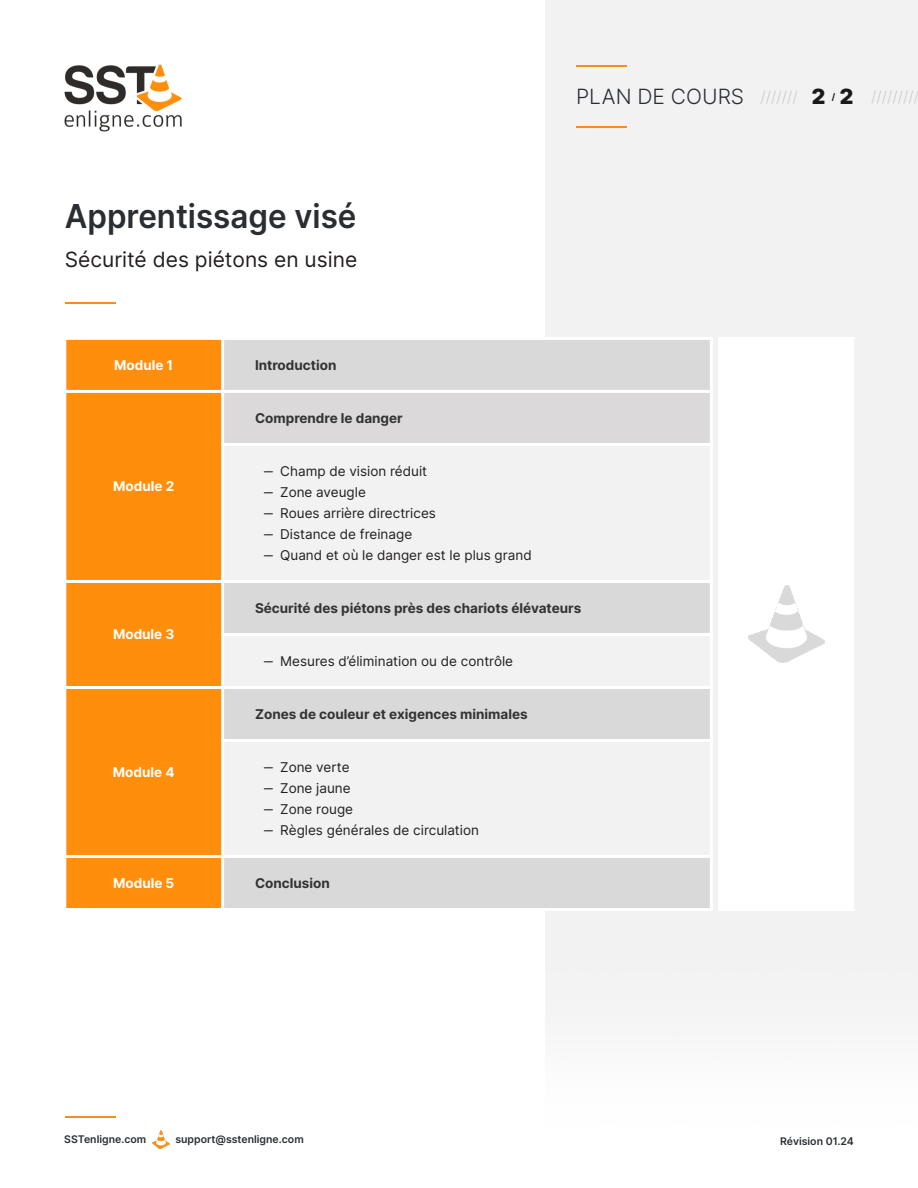
<style>
.page{position:relative;width:918px;height:1188px;background:#fff}
.page>*{position:absolute;margin:0;border:0;box-sizing:border-box;transform-origin:0 0}
.t1{font:600 33px "Inter";color:#2a2d32;scale:.95 1}
.t2{font:21px "Inter";color:#231f20}
.t3{font:300 21px "Inter";color:#2a2d32}
.t4{font:300 15px "Inter";color:#ccc}
.t5{font:13.5px/21px "Inter";color:#231f20}
.t6{font:700 13.5px "Inter";color:#333}
.t7{font:700 13.5px "Inter";color:#fff}
.t8{font:600 10.5px "Inter";color:#2a2d32}
.t9{font:700 9px "Inter";color:#1a1a1a}
.s1{font-weight:900;font-size:21px;color:#1a1a1a}
</style>
<div class="page">
<div style="left:545px;top:0;width:373px;height:1016px;background:#f2f2f2"></div>
<img style="left:64px;top:64px;width:118px;height:68px">
<hr style="left:65px;top:1116px;width:50px;height:1px;background:#f78d1e">
<img style="left:152px;top:1131px;width:18px;height:17px">
<hr style="left:576px;top:65px;width:50px;height:1px;background:#f78d1e">
<hr style="left:576px;top:126px;width:50px;height:1px;background:#f78d1e">
<div style="left:718px;top:337px;width:136px;height:574px;background:#fff"></div>
<img style="left:748px;top:585px;width:76px;height:78px">
<hr style="left:65px;top:302px;width:50px;height:2px;background:#f78d1e">
<div style="left:65px;top:338px;width:158px;height:572px;background:#ff8e0c"></div>
<div style="left:224px;top:340px;width:486px;height:50px;background:#d9d9d9"></div>
<div style="left:223px;top:391px;width:488px;height:53px;background:#dbd9d9"></div>
<svg style="left:224px;top:446px;width:486px;height:409px;fill:#f2f2f2"></svg>
<div style="left:223px;top:857px;width:488px;height:53px;background:#d9d9d9"></div>
<hr style="left:63px;top:338px;width:3px;height:572px;background:#fff">
<hr style="left:221px;top:338px;width:3px;height:572px;background:#fff">
<hr style="left:710px;top:338px;width:3px;height:572px;background:#fff">
<hr style="left:65px;top:337px;width:646px;height:3px;background:#fff">
<hr style="left:65px;top:390px;width:646px;height:3px;background:#fff">
<hr style="left:223px;top:443px;width:488px;height:3px;background:#fff">
<hr style="left:65px;top:580px;width:646px;height:3px;background:#fff">
<hr style="left:223px;top:633px;width:488px;height:3px;background:#fff">
<hr style="left:65px;top:686px;width:646px;height:3px;background:#fff">
<hr style="left:223px;top:739px;width:488px;height:3px;background:#fff">
<hr style="left:65px;top:855px;width:646px;height:3px;background:#fff">
<hr style="left:65px;top:908px;width:646px;height:3px;background:#fff">
<h2 class="t3" style="left:576px;top:84px;width:170px">PLAN DE COURS</h2>
<p class="t4" style="left:761px;top:88px;width:66px">/////// <span class="s1">2</span></p>
<p class="t9" style="left:832px;top:91px;width:5px">/</p>
<p class="t4" style="left:840px;top:88px;width:81px"><span class="s1">2</span> /////////</p>
<h1 class="t1" style="left:65px;top:196px;width:309px">Apprentissage visé</h1>
<h2 class="t2" style="left:65px;top:247px;width:294px">Sécurité des piétons en usine</h2>
<p class="t7" style="left:114px;top:357px;width:61px">Module 1</p>
<p class="t6" style="left:255px;top:357px;width:83px">Introduction</p>
<p class="t7" style="left:113px;top:478px;width:62px">Module 2</p>
<p class="t7" style="left:113px;top:626px;width:63px">Module 3</p>
<p class="t7" style="left:113px;top:764px;width:63px">Module 4</p>
<p class="t6" style="left:255px;top:410px;width:149px">Comprendre le danger</p>
<p class="t5" style="left:264px;top:460px;width:269px">‒ Champ de vision réduit<br>‒ Zone aveugle<br>‒ Roues arrière directrices<br>‒ Distance de freinage<br>‒ Quand et où le danger est le plus grand</p>
<p class="t6" style="left:255px;top:600px;width:328px">Sécurité des piétons près des chariots élévateurs</p>
<p class="t5" style="left:264px;top:650px;width:251px">‒ Mesures d’élimination ou de contrôle</p>
<p class="t6" style="left:255px;top:706px;width:274px">Zones de couleur et exigences minimales</p>
<p class="t5" style="left:264px;top:757px;width:216px">‒ Zone verte<br>‒ Zone jaune<br>‒ Zone rouge<br>‒ Règles générales de circulation</p>
<p class="t7" style="left:113px;top:875px;width:63px">Module 5</p>
<p class="t6" style="left:255px;top:875px;width:76px">Conclusion</p>
<p class="t8" style="left:64px;top:1132px;width:83px">SSTenligne.com</p>
<p class="t8" style="left:175px;top:1132px;width:130px">support@sstenligne.com</p>
<p class="t8" style="left:780px;top:1135px;width:75px">Révision 01.24</p>
</div>
